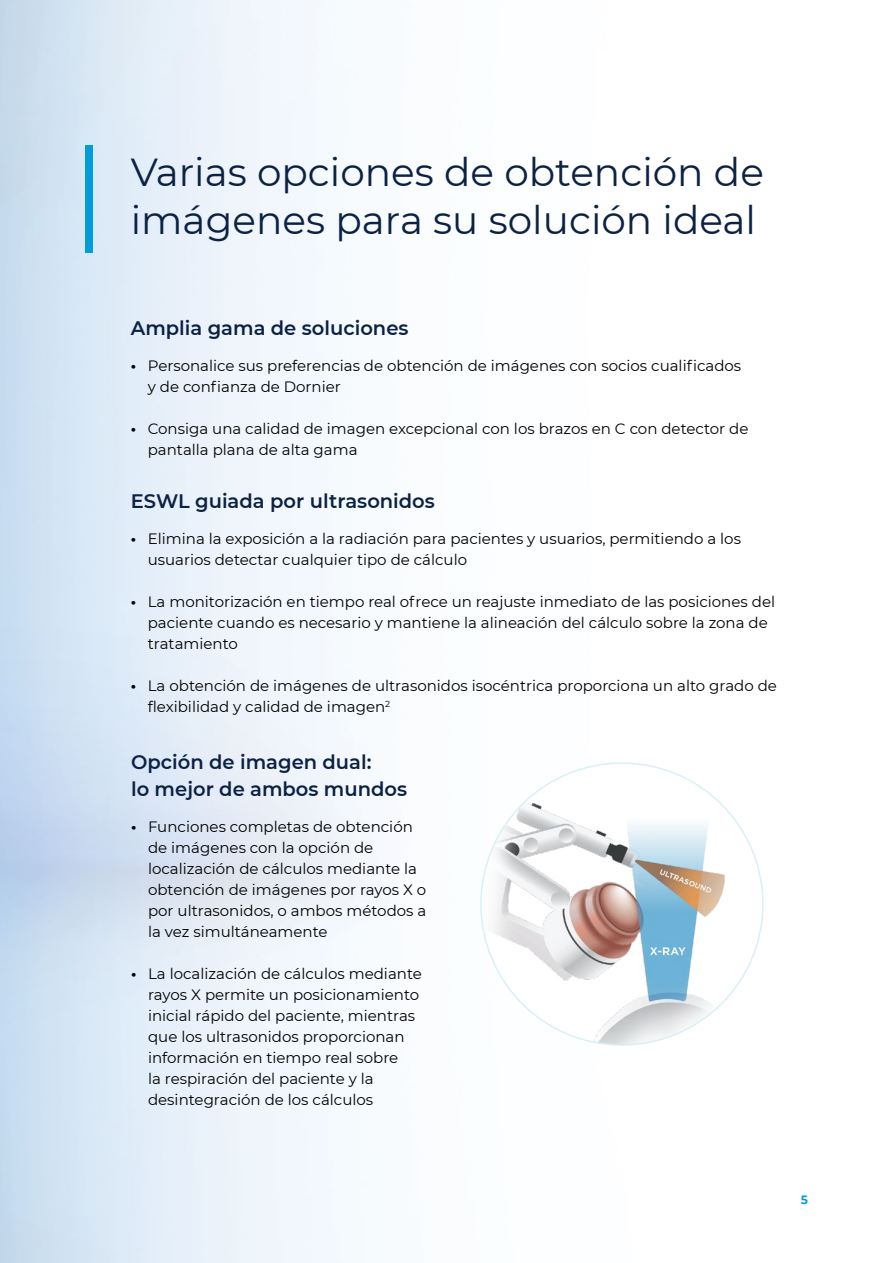
<style>
.page{position:relative;width:893px;height:1263px;background:#fff}
.page>*{position:absolute;margin:0;border:0;box-sizing:border-box;transform-origin:0 0}
.t1{font:39px/48px "Montserrat";color:#0c2244}
.t2{font:600 19.5px/27px "Montserrat";color:#0c2244}
.t3{font:15px/21px "Montserrat";color:#000}
.t4{font:700 12px "Montserrat";color:#009dd9}
.s1{font-weight:700}
</style>
<div class="page">
<img style="left:0;top:0;width:761px;height:1263px">
<div style="left:85px;top:145px;width:7px;height:107px;background:#009dd9"></div>
<img style="left:0;top:373px;width:393px;height:672px">
<div style="left:481px;top:763px;width:282px;height:282px;background:#fff;border-radius:50%"></div>
<img style="left:481px;top:798px;width:256px;height:247px">
<h1 class="t1" style="left:131px;top:147px;width:635px">Varias opciones de obtención de imágenes para su solución ideal</h1>
<h2 class="t2" style="left:131px;top:314px;width:279px">Amplia gama de soluciones</h2>
<p class="t3" style="left:148px;top:355px;width:595px;text-indent:-17px"><span class="s1">•</span> Personalice sus preferencias de obtención de imágenes con socios cualificados y de confianza de Dornier</p>
<p class="t3" style="left:148px;top:418px;width:602px;text-indent:-17px"><span class="s1">•</span> Consiga una calidad de imagen excepcional con los brazos en C con detector de pantalla plana de alta gama</p>
<h2 class="t2" style="left:131px;top:487px;width:306px">ESWL guiada por ultrasonidos</h2>
<p class="t3" style="left:148px;top:528px;width:595px;text-indent:-17px"><span class="s1">•</span> Elimina la exposición a la radiación para pacientes y usuarios, permitiendo a los usuarios detectar cualquier tipo de cálculo</p>
<p class="t3" style="left:148px;top:591px;width:629px;text-indent:-17px"><span class="s1">•</span> La monitorización en tiempo real ofrece un reajuste inmediato de las posiciones del paciente cuando es necesario y mantiene la alineación del cálculo sobre la zona de tratamiento</p>
<p class="t3" style="left:148px;top:675px;width:631px;text-indent:-17px"><span class="s1">•</span> La obtención de imágenes de ultrasonidos isocéntrica proporciona un alto grado de flexibilidad y calidad de imagen<sup>2</sup></p>
<h2 class="t2" style="left:131px;top:748px;width:278px">Opción de imagen dual:<br>lo mejor de ambos mundos</h2>
<p class="t3" style="left:148px;top:816px;width:280px;text-indent:-17px"><span class="s1">•</span> Funciones completas de obtención de imágenes con la opción de localización de cálculos mediante la obtención de imágenes por rayos X o por ultrasonidos, o ambos métodos a la vez simultáneamente</p>
<p class="t3" style="left:148px;top:963px;width:275px;text-indent:-17px"><span class="s1">•</span> La localización de cálculos mediante rayos X permite un posicionamiento inicial rápido del paciente, mientras que los ultrasonidos proporcionan información en tiempo real sobre<br>la respiración del paciente y la desintegración de los cálculos</p>
<p class="t4" style="left:801px;top:1191px;width:9px">5</p>
</div>
